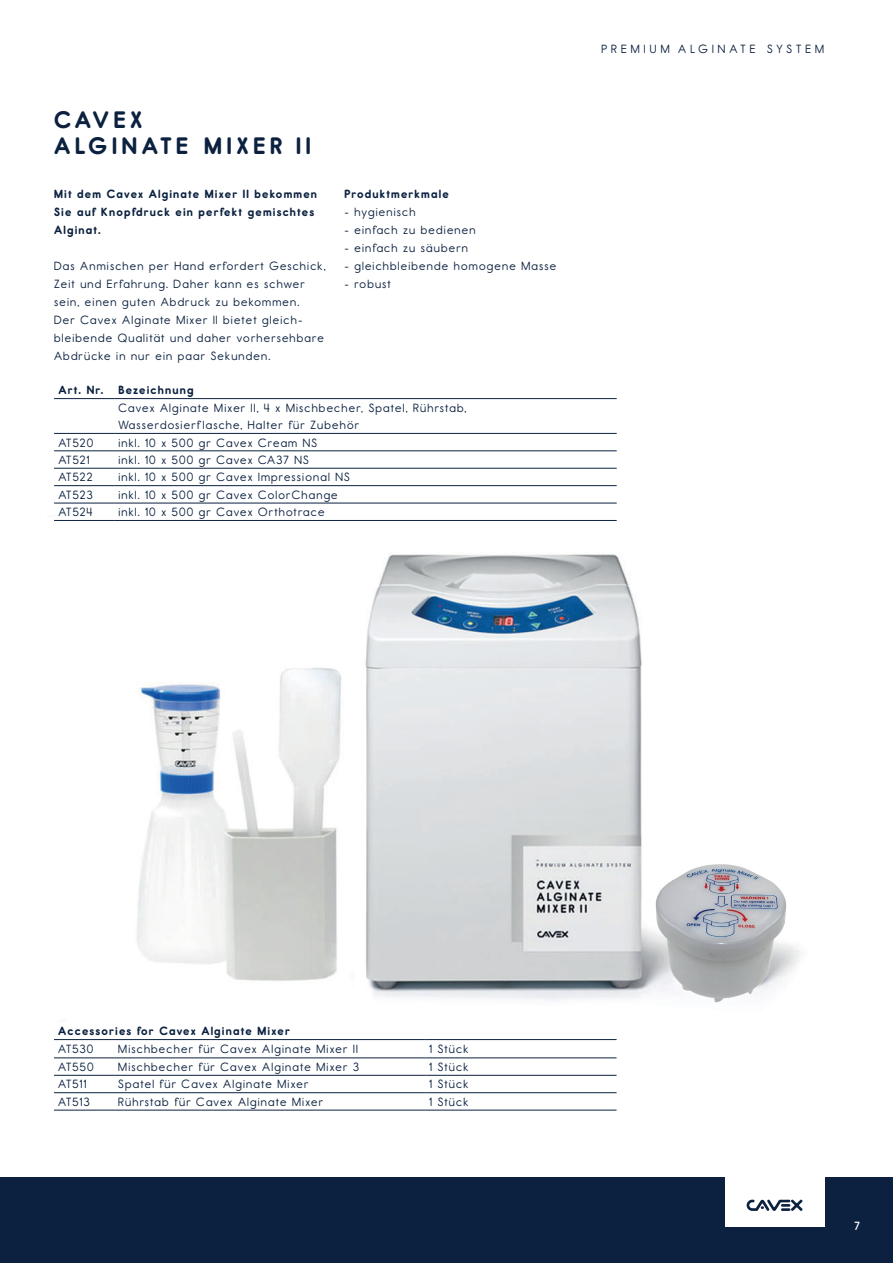
<style>
.page{position:relative;width:893px;height:1263px;background:#fff}
.page>*{position:absolute;margin:0;border:0;box-sizing:border-box;transform-origin:0 0}
.t1{font:700 24px/25.5px "CAVEX Report";letter-spacing:.2em;color:#0b213f}
.t2{font:12px/18px "CAVEX Report";letter-spacing:.1em;color:#0b213f}
.t3{font:700 12px/18px "CAVEX Report";letter-spacing:.1em;color:#0b213f}
.t4{font:12px "CAVEX Report";letter-spacing:.35em;color:#0b213f}
.t5{font:600 12px "CAVEX Report";color:#fff}
</style>
<div class="page">
<div style="left:0;top:1177px;width:893px;height:86px;background:#0b213f"></div>
<div style="left:725px;top:1127px;width:99px;height:99px;background:#fff"></div>
<svg style="left:747px;top:1199px;width:55px;height:12px"></svg>
<img style="left:54px;top:399px;width:588px;height:711px">
<hr style="left:54px;top:398px;width:60px;height:1px;background:#0b213f">
<hr style="left:114px;top:398px;width:503px;height:1px;background:#0b213f">
<hr style="left:54px;top:433px;width:60px;height:1px;background:#0b213f">
<hr style="left:114px;top:433px;width:503px;height:1px;background:#0b213f">
<hr style="left:54px;top:451px;width:60px;height:1px;background:#0b213f">
<hr style="left:114px;top:451px;width:503px;height:1px;background:#0b213f">
<hr style="left:54px;top:468px;width:60px;height:1px;background:#0b213f">
<hr style="left:114px;top:468px;width:503px;height:1px;background:#0b213f">
<hr style="left:54px;top:485px;width:60px;height:1px;background:#0b213f">
<hr style="left:114px;top:485px;width:503px;height:1px;background:#0b213f">
<hr style="left:54px;top:503px;width:60px;height:1px;background:#0b213f">
<hr style="left:114px;top:503px;width:503px;height:1px;background:#0b213f">
<hr style="left:54px;top:520px;width:60px;height:1px;background:#0b213f">
<hr style="left:114px;top:520px;width:503px;height:1px;background:#0b213f">
<hr style="left:54px;top:1039px;width:60px;height:1px;background:#0b213f">
<hr style="left:114px;top:1039px;width:311px;height:1px;background:#0b213f">
<hr style="left:425px;top:1039px;width:192px;height:1px;background:#0b213f">
<hr style="left:54px;top:1057px;width:60px;height:1px;background:#0b213f">
<hr style="left:114px;top:1057px;width:311px;height:1px;background:#0b213f">
<hr style="left:425px;top:1057px;width:192px;height:1px;background:#0b213f">
<hr style="left:54px;top:1075px;width:60px;height:1px;background:#0b213f">
<hr style="left:114px;top:1075px;width:311px;height:1px;background:#0b213f">
<hr style="left:425px;top:1075px;width:192px;height:1px;background:#0b213f">
<hr style="left:54px;top:1092px;width:60px;height:1px;background:#0b213f">
<hr style="left:114px;top:1092px;width:311px;height:1px;background:#0b213f">
<hr style="left:425px;top:1092px;width:192px;height:1px;background:#0b213f">
<hr style="left:54px;top:1110px;width:60px;height:1px;background:#0b213f">
<hr style="left:114px;top:1110px;width:311px;height:1px;background:#0b213f">
<hr style="left:425px;top:1110px;width:192px;height:1px;background:#0b213f">
<img style="left:635px;top:846px;width:165px;height:173px">
<h1 class="t1" style="left:54px;top:107px;width:258px">CAVEX<br>ALGINATE MIXER II</h1>
<p class="t3" style="left:54px;top:185px;width:264px">Mit dem Cavex Alginate Mixer II bekommen<br>Sie auf Knopfdruck ein perfekt gemischtes<br>Alginat.</p>
<p class="t2" style="left:54px;top:257px;width:273px">Das Anmischen per Hand erfordert Geschick, Zeit und Erfahrung. Daher kann es schwer sein, einen guten Abdruck zu bekommen.<br>Der Cavex Alginate Mixer II bietet gleich&shy;bleibende Qualität und daher vorhersehbare Abdrücke in nur ein paar Sekunden.</p>
<p class="t3" style="left:344px;top:185px;width:106px">Produktmerkmale</p>
<p class="t2" style="left:344px;top:203px;width:72px">- hygienisch</p>
<p class="t2" style="left:344px;top:221px;width:133px">- einfach zu bedienen</p>
<p class="t2" style="left:344px;top:239px;width:125px">- einfach zu säubern</p>
<p class="t2" style="left:344px;top:257px;width:213px">- gleichbleibende homogene Masse</p>
<p class="t2" style="left:344px;top:275px;width:48px">- robust</p>
<p class="t3" style="left:58px;top:381px;width:137px">Art. Nr. Bezeichnung</p>
<p class="t2" style="left:118px;top:399px;width:349px;line-height:17.4px">Cavex Alginate Mixer II, 4 x Mischbecher, Spatel, Rührstab,<br>Wasserdosierflasche, Halter für Zubehör</p>
<p class="t2" style="left:58px;top:433px;width:36px">AT520</p>
<p class="t2" style="left:118px;top:433px;width:200px">inkl. 10 x 500 gr Cavex Cream NS</p>
<p class="t2" style="left:58px;top:451px;width:33px">AT521</p>
<p class="t2" style="left:118px;top:451px;width:192px">inkl. 10 x 500 gr Cavex CA37 NS</p>
<p class="t2" style="left:58px;top:468px;width:36px">AT522</p>
<p class="t2" style="left:118px;top:468px;width:233px">inkl. 10 x 500 gr Cavex Impressional NS</p>
<p class="t2" style="left:58px;top:486px;width:36px">AT523</p>
<p class="t2" style="left:118px;top:486px;width:221px">inkl. 10 x 500 gr Cavex ColorChange</p>
<p class="t2" style="left:58px;top:503px;width:36px">AT524</p>
<p class="t2" style="left:118px;top:503px;width:208px">inkl. 10 x 500 gr Cavex Orthotrace</p>
<p class="t4" style="left:601px;top:42px;width:224px">PREMIUM ALGINATE SYSTEM</p>
<p class="t3" style="left:58px;top:1022px;width:233px">Accessories for Cavex Alginate Mixer</p>
<p class="t2" style="left:58px;top:1040px;width:37px">AT530</p>
<p class="t2" style="left:118px;top:1040px;width:241px">Mischbecher für Cavex Alginate Mixer II</p>
<p class="t2" style="left:429px;top:1040px;width:40px">1 Stück</p>
<p class="t2" style="left:58px;top:1058px;width:37px">AT550</p>
<p class="t2" style="left:118px;top:1058px;width:242px">Mischbecher für Cavex Alginate Mixer 3</p>
<p class="t2" style="left:429px;top:1058px;width:40px">1 Stück</p>
<p class="t2" style="left:58px;top:1075px;width:30px">AT511</p>
<p class="t2" style="left:118px;top:1075px;width:192px">Spatel für Cavex Alginate Mixer</p>
<p class="t2" style="left:429px;top:1075px;width:40px">1 Stück</p>
<p class="t2" style="left:58px;top:1093px;width:33px">AT513</p>
<p class="t2" style="left:118px;top:1093px;width:206px">Rührstab für Cavex Alginate Mixer</p>
<p class="t2" style="left:429px;top:1093px;width:40px">1 Stück</p>
<p class="t5" style="left:854px;top:1218px;width:7px">7</p>
</div>
